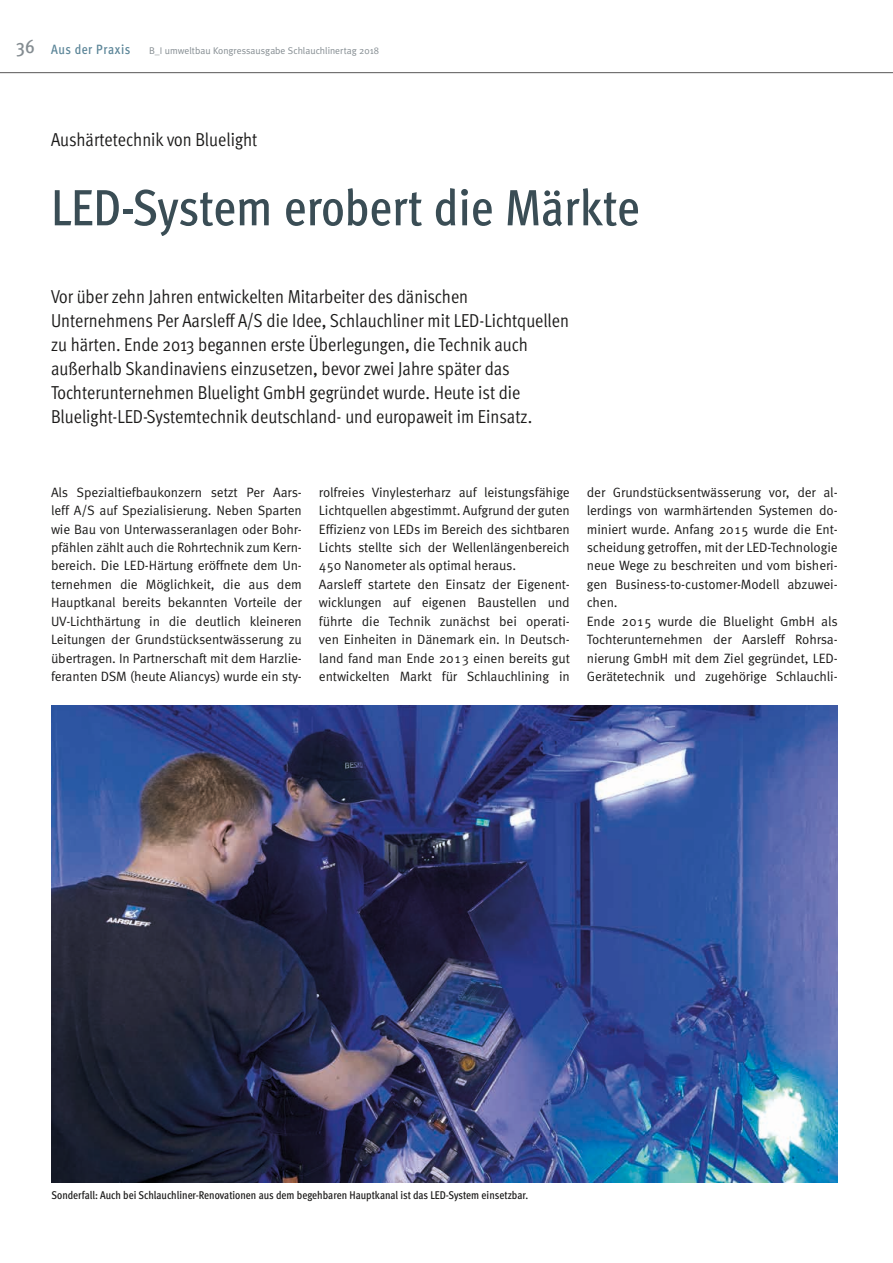
<style>
.page{position:relative;width:893px;height:1263px;background:#fff}
.page>*{position:absolute;margin:0;border:0;box-sizing:border-box;transform-origin:0 0}
.t1{font:500 condensed 51px "Meta OT";color:#3a4d55}
.t2{font:18.75px/24px "Meta OT Cond Norm";color:#1b1a19}
.t3{font:13.5px/18.5px "Meta OT";letter-spacing:-.01em;color:#1b1a19}
.t4{font:500 condensed 13.5px "Meta OT";letter-spacing:.04em;color:#5b8598}
.t5{font:500 condensed 11.25px "Meta OT";color:#1b1a19}
.t6{font:9.75px "Meta Plus Normal";color:#848c91}
.s1{font-size:19.5px;color:#848c91}
</style>
<div class="page">
<hr style="left:0;top:72px;width:893px;height:1px;background:#585757">
<img style="left:52px;top:706px;width:786px;height:476px">
<p class="t4" style="left:16px;top:41px;width:116px"><span class="s1">36</span> Aus der Praxis</p>
<p class="t6" style="left:149px;top:45px;width:231px">B_I umweltbau Kongressausgabe Schlauchlinertag 2018</p>
<h2 class="t2" style="left:51px;top:127px;width:208px">Aushärtetechnik von Bluelight</h2>
<h1 class="t1" style="left:51px;top:175px;width:590px">LED-System erobert die Märkte</h1>
<p class="t2" style="left:51px;top:285px;width:519px">Vor über zehn Jahren entwickelten Mitarbeiter des dänischen Unternehmens Per Aarsleff A/S die Idee, Schlauchliner mit LED-Lichtquellen zu härten. Ende 2013 begannen erste Überlegungen, die Technik auch außerhalb Skandinaviens einzusetzen, bevor zwei Jahre später das Tochterunternehmen Bluelight GmbH gegründet wurde. Heute ist die Bluelight-LED-Systemtechnik deutschland- und europaweit im Einsatz.</p>
<p class="t3" style="left:51px;top:483px;width:252px;text-align:justify">Als Spezialtiefbaukonzern setzt Per Aars&shy;leff A/S auf Spezialisierung. Neben Sparten wie Bau von Unterwasseranlagen oder Bohr&shy;pfählen zählt auch die Rohrtechnik zum Kern&shy;bereich. Die LED-Härtung eröffnete dem Un&shy;ternehmen die Möglichkeit, die aus dem Hauptkanal bereits bekannten Vorteile der UV-Lichthärtung in die deutlich kleineren Leitungen der Grundstücksentwässerung zu übertragen. In Partnerschaft mit dem Harzlie&shy;feranten DSM (heute Aliancys) wurde ein sty-</p>
<p class="t3" style="left:319px;top:483px;width:253px">rolfreies Vinylesterharz auf leistungsfähige Lichtquellen abgestimmt. Aufgrund der guten Effizienz von LEDs im Bereich des sichtbaren Lichts stellte sich der Wellenlängenbereich 450 Nanometer als optimal heraus.<br>Aarsleff startete den Einsatz der Eigenent&shy;wicklungen auf eigenen Baustellen und führte die Technik zunächst bei operati&shy;ven Einheiten in Dänemark ein. In Deutsch&shy;land fand man Ende 2013 einen bereits gut entwickelten Markt für Schlauchlining in</p>
<p class="t3" style="left:587px;top:483px;width:253px">der Grundstücksentwässerung vor, der al&shy;lerdings von warmhärtenden Systemen do&shy;miniert wurde. Anfang 2015 wurde die Ent&shy;scheidung getroffen, mit der LED-Technologie neue Wege zu beschreiten und vom bisheri&shy;gen Business-to-customer-Modell abzuwei&shy;chen.<br>Ende 2015 wurde die Bluelight GmbH als Tochterunternehmen der Aarsleff Rohrsa&shy;nierung GmbH mit dem Ziel gegründet, LED-Gerätetechnik und zugehörige Schlauchli-</p>
<p class="t5" style="left:51px;top:1188px;width:478px">Sonderfall: Auch bei Schlauchliner-Renovationen aus dem begehbaren Hauptkanal ist das LED-System einsetzbar.</p>
</div>
